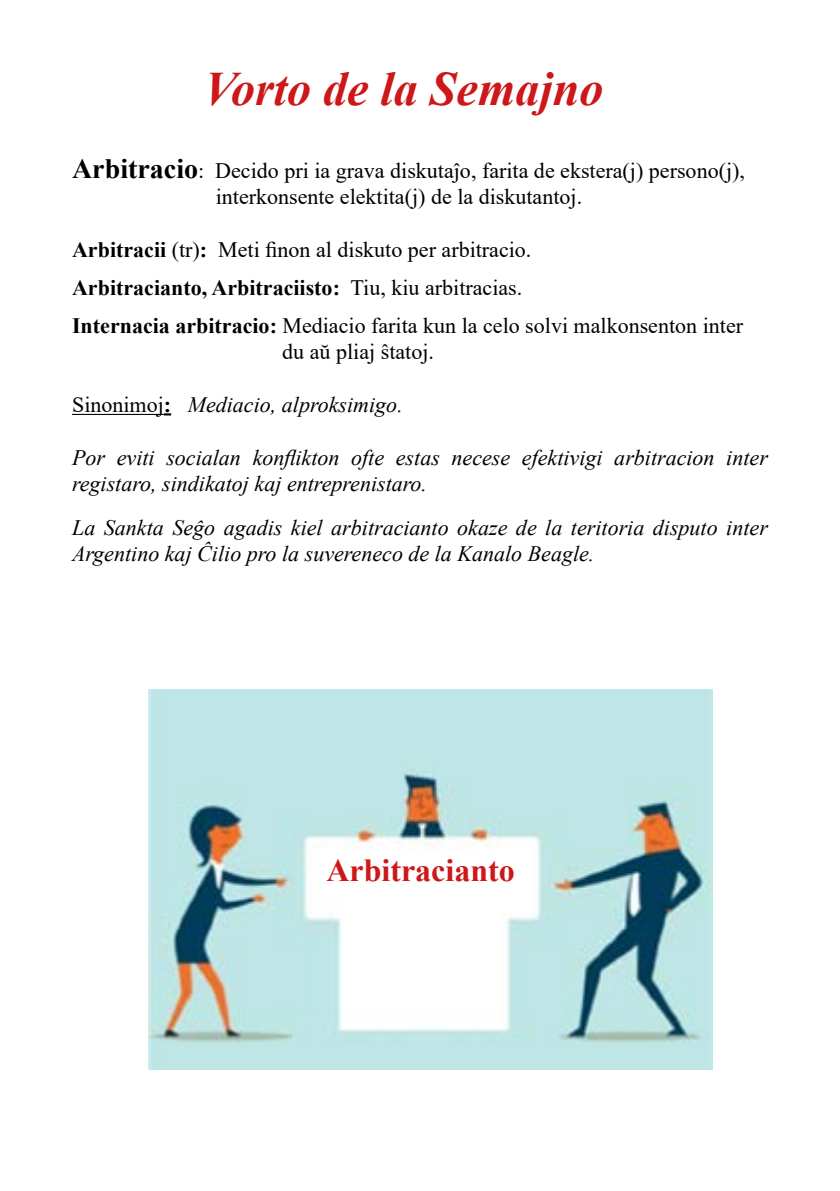
<style>
.page{position:relative;width:840px;height:1191px;background:#fff}
.page>*{position:absolute;margin:0;border:0;box-sizing:border-box;transform-origin:0 0}
.t1{font:italic 700 48px "Times New Roman";color:#cd1719}
.t2{font:700 32px "Times New Roman";color:#cd1719}
.t3{font:22px/37.8px "Times New Roman";color:#000}
.t4{font:italic 22px/26.4px "Times New Roman";color:#000}
.s1{font-weight:700;font-size:28px}
.s2{font-weight:700}
.s3{font-style:normal}
.s4{font-weight:700;font-style:normal}
</style>
<div class="page">
<hr style="left:72px;top:414px;width:92px;height:1px;background:#000">
<svg style="left:164px;top:413px;width:7px;height:2px"></svg>
<img style="left:149px;top:689px;width:562px;height:380px">
<h1 class="t1" style="left:204px;top:55px;width:400px">Vorto de la Semajno</h1>
<p class="t3" style="left:216px;top:157px;width:530px;line-height:26.4px;text-indent:-144px"><span class="s1">Arbitracio</span>: Decido pri ia grava diskutaĵo, farita de ekstera(j) persono(j), interkonsente elektita(j) de la diskutantoj.</p>
<p class="t3" style="left:72px;top:230px;width:672px"><span class="s2">Arbitracii</span> (tr)<span class="s2">:</span> Meti finon al diskuto per arbitracio.<br><span class="s2">Arbitracianto, Arbitraciisto:</span> Tiu, kiu arbitracias.<br><span class="s2">Internacia arbitracio:</span> Mediacio farita kun la celo solvi malkonsenton inter</p>
<p class="t3" style="left:282px;top:332px;width:153px">du aŭ pliaj ŝtatoj.</p>
<p class="t4" style="left:72px;top:391px;width:332px"><span class="s3">Sinonimoj</span><span class="s4">:</span> Mediacio, alproksimigo.</p>
<p class="t4" style="left:72px;top:444px;width:697px">Por eviti socialan konflikton ofte estas necese efektivigi arbitracion inter registaro, sindikatoj kaj entreprenistaro.</p>
<p class="t4" style="left:72px;top:513px;width:697px">La Sankta Seĝo agadis kiel arbitracianto okaze de la teritoria disputo inter<br>Argentino kaj Ĉilio pro la suvereneco de la Kanalo Beagle.</p>
<h2 class="t2" style="left:326px;top:847px;width:190px">Arbitracianto</h2>
</div>
